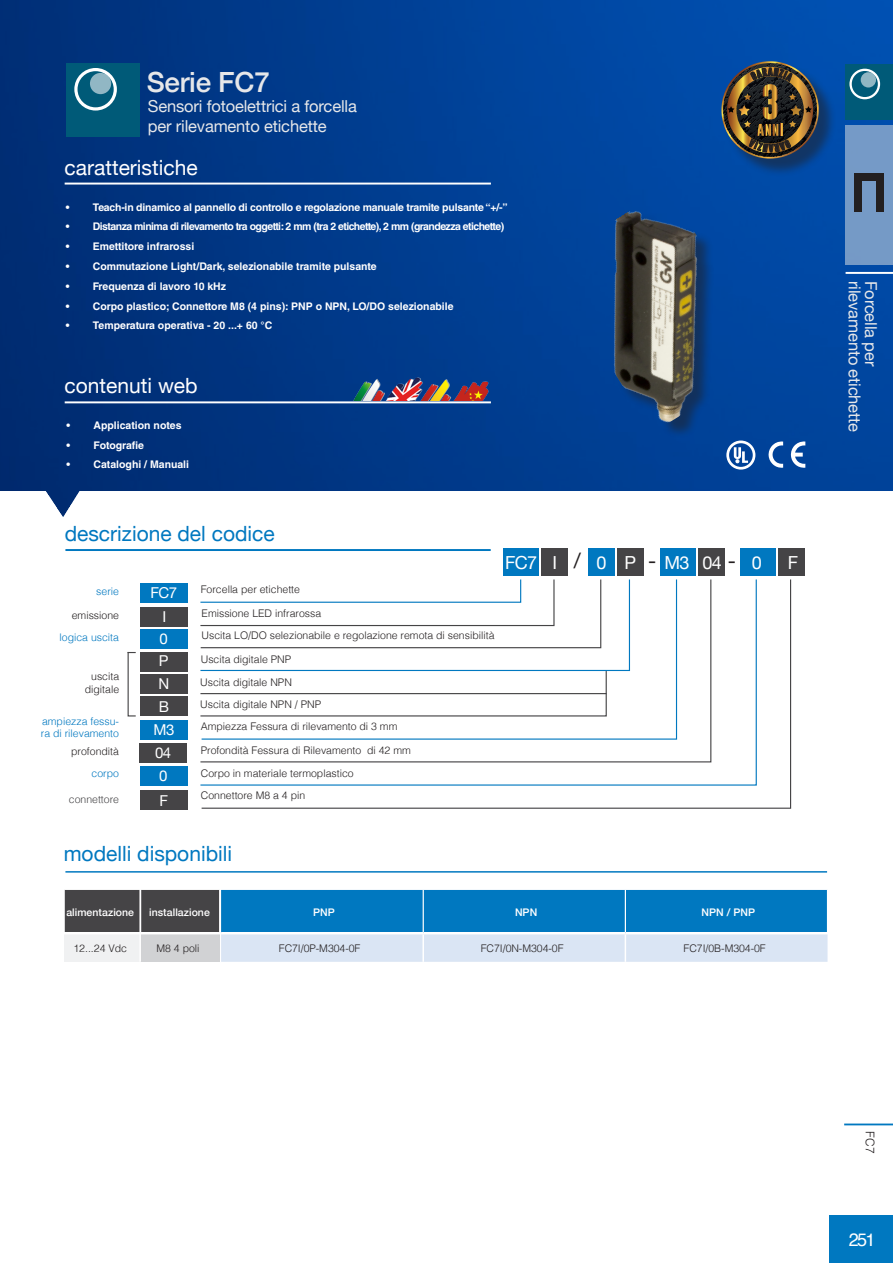
<style>
.page{position:relative;width:893px;height:1263px;background:#fff}
.page>*{position:absolute;margin:0;border:0;box-sizing:border-box;transform-origin:0 0}
.t1{font:500 27.9px "Helvetica Neue";letter-spacing:-.01em;color:#e6e7e9}
.t2{font:21px "Helvetica Neue";color:#0078c0}
.t3{font:21px "Helvetica Neue";color:#fff}
.t4{font:21px "Helvetica Neue";color:#231f20}
.t5{font:18px "Helvetica Neue";letter-spacing:-.04em;color:#fff}
.t6{font:18px "Helvetica";color:#fff}
.t7{font:16.5px "Helvetica Neue";letter-spacing:-.01em;color:#e6e7e9}
.t8{font:15px "Helvetica Neue";letter-spacing:-.04em;color:#fff}
.t9{font:300 12px "Helvetica";color:#231f20}
.t10{font:300 10.5px "Helvetica";color:#231f20}
.t11{font:700 10.5px "Helvetica LT Std";letter-spacing:-.015em;color:#fff}
.t12{font:700 10.5px "Helvetica LT Std";letter-spacing:-.05em;color:#fff}
.t13{font:300 10.5px/12.6px "Helvetica";color:#0078c0}
.t14{font:500 10.5px "Helvetica Neue";letter-spacing:.005em;color:#fff}
.t15{font:300 10.5px "Helvetica";color:#454446}
</style>
<div class="page">
<img style="left:0;top:0;width:893px;height:517px">
<hr style="left:65px;top:183px;width:426px;height:2px;background:#fff">
<hr style="left:65px;top:401px;width:426px;height:2px;background:#fff">
<div style="left:66px;top:64px;width:74px;height:73px;background:#005a78"></div>
<svg style="left:74px;top:68px;width:43px;height:43px"></svg>
<div style="left:90px;top:73px;width:21px;height:21px;background:#91b7c4;border-radius:50%"></div>
<svg style="left:791px;top:441px;width:14px;height:27px"></svg>
<svg style="left:768px;top:441px;width:15px;height:27px"></svg>
<svg style="left:726px;top:440px;width:29px;height:30px"></svg>
<div style="left:617px;top:213px;width:97px;height:225px;background:#004096"></div>
<img style="left:546px;top:187px;width:227px;height:246px">
<img style="left:352px;top:377px;width:137px;height:24px">
<hr style="left:65px;top:549px;width:426px;height:2px;background:#0078c0">
<div style="left:504px;top:548px;width:35px;height:28px;background:#0078c0"></div>
<div style="left:541px;top:548px;width:27px;height:28px;background:#454446"></div>
<div style="left:140px;top:584px;width:47px;height:19px;background:#0078c0"></div>
<div style="left:140px;top:629px;width:48px;height:20px;background:#0078c0"></div>
<div style="left:140px;top:652px;width:47px;height:19px;background:#454446"></div>
<div style="left:140px;top:675px;width:48px;height:19px;background:#454446"></div>
<div style="left:141px;top:720px;width:47px;height:19px;background:#0078c0"></div>
<div style="left:140px;top:743px;width:47px;height:19px;background:#454446"></div>
<div style="left:140px;top:767px;width:47px;height:19px;background:#0078c0"></div>
<div style="left:141px;top:791px;width:47px;height:19px;background:#454446"></div>
<div style="left:140px;top:607px;width:48px;height:19px;background:#454446"></div>
<div style="left:617px;top:548px;width:26px;height:28px;background:#454446"></div>
<div style="left:660px;top:548px;width:35px;height:28px;background:#0078c0"></div>
<div style="left:698px;top:548px;width:27px;height:28px;background:#454446"></div>
<svg style="left:200px;top:579px;width:592px;height:230px"></svg>
<div style="left:588px;top:548px;width:26px;height:28px;background:#0078c0"></div>
<div style="left:740px;top:548px;width:35px;height:28px;background:#0078c0"></div>
<div style="left:778px;top:548px;width:26px;height:28px;background:#454446"></div>
<svg style="left:127px;top:651px;width:9px;height:66px"></svg>
<hr style="left:65px;top:871px;width:762px;height:2px;background:#0078c0">
<svg style="left:64px;top:890px;width:763px;height:72px;background:#629ec5"></svg>
<hr style="left:221px;top:932px;width:202px;height:2px;background:#fff">
<hr style="left:423px;top:932px;width:202px;height:2px;background:#fff">
<hr style="left:625px;top:932px;width:203px;height:2px;background:#fff">
<hr style="left:139px;top:885px;width:2px;height:77px;background:#fff">
<div style="left:140px;top:697px;width:48px;height:19px;background:#454446"></div>
<svg style="left:200px;top:579px;width:431px;height:138px"></svg>
<div style="left:724px;top:64px;width:113px;height:113px;background:#231f20;opacity:.5"></div>
<div style="left:829px;top:1214px;width:64px;height:49px;background:#0078c0"></div>
<hr style="left:844px;top:1123px;width:49px;height:2px;background:#0078c0">
<div style="left:846px;top:126px;width:47px;height:139px;background:#759ac6"></div>
<hr style="left:846px;top:272px;width:47px;height:2px;background:#fff">
<div style="left:854px;top:173px;width:29px;height:8px;background:#231f20"></div>
<div style="left:876px;top:173px;width:8px;height:39px;background:#231f20"></div>
<div style="left:854px;top:173px;width:8px;height:39px;background:#231f20"></div>
<div style="left:845px;top:64px;width:48px;height:56px;background:#005a78"></div>
<svg style="left:849px;top:69px;width:31px;height:30px"></svg>
<svg style="left:861px;top:72px;width:15px;height:16px"></svg>
<svg style="left:723px;top:63px;width:95px;height:95px;background:#4c463a"></svg>
<p class="t1" style="left:147px;top:60px;width:125px">Serie FC7</p>
<p class="t7" style="left:148px;top:95px;width:211px">Sensori fotoelettrici a forcella</p>
<p class="t7" style="left:148px;top:114px;width:180px">per rilevamento etichette</p>
<p class="t3" style="left:65px;top:152px;width:134px">caratteristiche</p>
<p class="t11" style="left:66px;top:201px;width:443px">• Teach-in dinamico al pannello di controllo e regolazione manuale tramite pulsante “+/-”</p>
<p class="t12" style="left:66px;top:220px;width:440px">• Distanza minima di rilevamento tra oggetti: 2 mm (tra 2 etichette), 2 mm (grandezza etichette)</p>
<p class="t11" style="left:66px;top:240px;width:130px">• Emettitore infrarossi</p>
<p class="t11" style="left:66px;top:260px;width:313px">• Commutazione Light/Dark, selezionabile tramite pulsante</p>
<p class="t11" style="left:66px;top:280px;width:162px">• Frequenza di lavoro 10 kHz</p>
<p class="t11" style="left:66px;top:299px;width:389px">• Corpo plastico; Connettore M8 (4 pins): PNP o NPN, LO/DO selezionabile</p>
<p class="t11" style="left:66px;top:319px;width:208px">• Temperatura operativa - 20 ...+ 60 °C</p>
<p class="t3" style="left:65px;top:370px;width:135px">contenuti web</p>
<p class="t11" style="left:67px;top:419px;width:116px">• Application notes</p>
<p class="t11" style="left:67px;top:439px;width:79px">• Fotografie</p>
<p class="t11" style="left:67px;top:458px;width:124px">• Cataloghi / Manuali</p>
<p class="t2" style="left:65px;top:518px;width:211px">descrizione del codice</p>
<p class="t13" style="left:96px;top:584px;width:24px">serie</p>
<p class="t10" style="left:72px;top:606px;width:49px">emissione</p>
<p class="t8" style="left:150px;top:582px;width:28px">FC7</p>
<p class="t8" style="left:162px;top:606px;width:5px">I</p>
<p class="t10" style="left:201px;top:580px;width:101px">Forcella per etichette</p>
<p class="t10" style="left:202px;top:604px;width:121px">Emissione LED infrarossa</p>
<p class="t13" style="left:60px;top:630px;width:61px">logica uscita</p>
<p class="t8" style="left:159px;top:628px;width:10px">0</p>
<p class="t10" style="left:202px;top:626px;width:294px">Uscita LO/DO selezionabile e regolazione remota di sensibilità</p>
<p class="t8" style="left:159px;top:650px;width:11px">P</p>
<p class="t10" style="left:201px;top:650px;width:92px">Uscita digitale PNP</p>
<p class="t10" style="left:91px;top:668px;width:30px">uscita</p>
<p class="t10" style="left:85px;top:680px;width:36px">digitale</p>
<p class="t13" style="left:41px;top:714px;width:80px">ampiezza fessu&shy;ra di rilevamento</p>
<p class="t10" style="left:71px;top:742px;width:49px">profondità</p>
<p class="t13" style="left:92px;top:766px;width:29px">corpo</p>
<p class="t15" style="left:69px;top:791px;width:52px">connettore</p>
<p class="t8" style="left:159px;top:673px;width:12px">N</p>
<p class="t10" style="left:200px;top:674px;width:93px">Uscita digitale NPN</p>
<p class="t10" style="left:201px;top:717px;width:198px">Ampiezza Fessura di rilevamento di 3 mm</p>
<p class="t10" style="left:201px;top:741px;width:212px">Profondità Fessura di Rilevamento di 42 mm</p>
<p class="t10" style="left:201px;top:764px;width:154px">Corpo in materiale termoplastico</p>
<p class="t10" style="left:201px;top:787px;width:106px">Connettore M8 a 4 pin</p>
<p class="t8" style="left:159px;top:696px;width:12px">B</p>
<p class="t10" style="left:200px;top:695px;width:122px">Uscita digitale NPN / PNP</p>
<p class="t8" style="left:154px;top:718px;width:22px">M3</p>
<p class="t8" style="left:155px;top:741px;width:18px">04</p>
<p class="t8" style="left:159px;top:765px;width:10px">0</p>
<p class="t8" style="left:160px;top:790px;width:10px">F</p>
<p class="t5" style="left:505px;top:549px;width:33px">FC7</p>
<p class="t5" style="left:552px;top:549px;width:6px">I</p>
<p class="t4" style="left:574px;top:545px;width:8px">/</p>
<p class="t4" style="left:648px;top:545px;width:10px">-</p>
<p class="t5" style="left:597px;top:549px;width:12px">0</p>
<p class="t5" style="left:624px;top:549px;width:13px">P</p>
<p class="t5" style="left:665px;top:549px;width:26px">M3</p>
<p class="t5" style="left:702px;top:549px;width:21px">04</p>
<p class="t4" style="left:728px;top:545px;width:10px">-</p>
<p class="t5" style="left:752px;top:549px;width:12px">0</p>
<p class="t5" style="left:788px;top:549px;width:12px">F</p>
<p class="t2" style="left:64px;top:838px;width:170px">modelli disponibili</p>
<p class="t14" style="left:66px;top:904px;width:69px">alimentazione</p>
<p class="t14" style="left:149px;top:904px;width:62px">installazione</p>
<p class="t10" style="left:73px;top:939px;width:55px">12...24 Vdc</p>
<p class="t10" style="left:156px;top:939px;width:45px">M8 4 poli</p>
<p class="t14" style="left:313px;top:904px;width:23px">PNP</p>
<p class="t14" style="left:515px;top:904px;width:24px">NPN</p>
<p class="t14" style="left:701px;top:904px;width:55px">NPN / PNP</p>
<p class="t10" style="left:279px;top:939px;width:83px">FC7I/0P-M304-0F</p>
<p class="t10" style="left:481px;top:939px;width:84px">FC7I/0N-M304-0F</p>
<p class="t10" style="left:684px;top:939px;width:84px">FC7I/0B-M304-0F</p>
<p class="t7" style="left:866px;top:281px;width:152px;rotate:90deg">rilevamento etichette</p>
<p class="t7" style="left:883px;top:281px;width:86px;rotate:90deg">Forcella per</p>
<p class="t9" style="left:880px;top:1131px;width:24px;rotate:90deg">FC7</p>
<h3 class="t6" style="left:849px;top:1225px;width:28px">251</h3>
</div>
